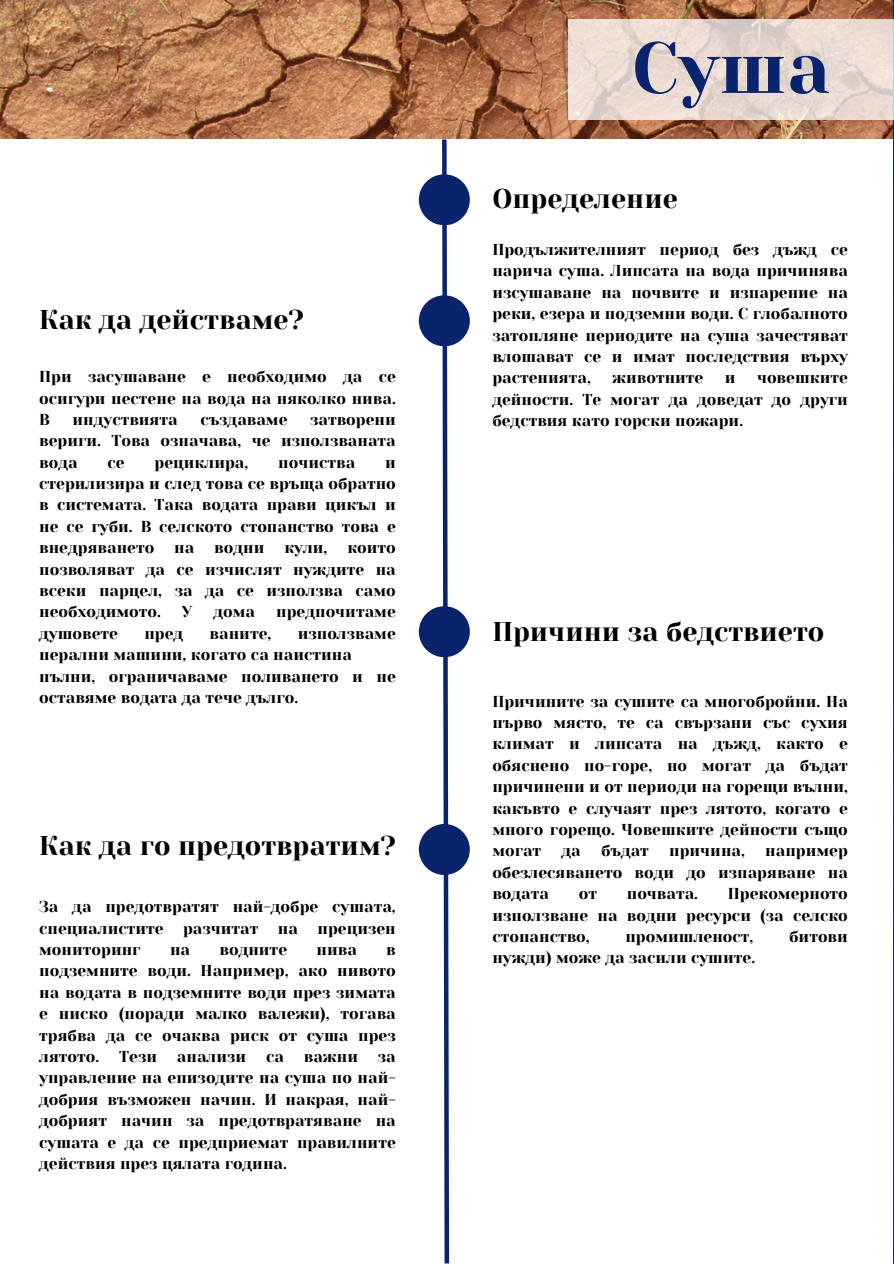
<style>
.page{position:relative;width:894px;height:1264px;background:#fff}
.page>*{position:absolute;margin:0;border:0;box-sizing:border-box;transform-origin:0 0}
.t1{font:72px "Yeseva One";color:#09246c}
.t2{font:27px "Yeseva One";color:#000}
.t3{font:15.75px/21.3px "Yeseva One";color:#000;text-align:justify}
</style>
<div class="page">
<img style="left:0;top:0;width:892px;height:139px">
<svg style="left:568px;top:19px;width:325px;height:101px;background:#e8d9d1"></svg>
<svg style="left:439px;top:135px;width:12px;height:1128px"></svg>
<div style="left:418px;top:174px;width:51px;height:51px;background:#09246c;border-radius:50%"></div>
<div style="left:418px;top:295px;width:51px;height:51px;background:#09246c;border-radius:50%"></div>
<div style="left:418px;top:606px;width:51px;height:51px;background:#09246c;border-radius:50%"></div>
<div style="left:418px;top:824px;width:51px;height:51px;background:#09246c;border-radius:50%"></div>
<h2 class="t2" style="left:39px;top:304px;width:266px">Как да действаме?</h2>
<p class="t3" style="left:39px;top:366px;width:358px">При засушаване е необходимо да се осигури пестене на вода на няколко нива.<br>В</p>
<p class="t3" style="left:39px;top:409px;width:358px;text-indent:271px">затворени вериги. Това означава, че използваната вода</p>
<p class="t3" style="left:72px;top:409px;width:107px">индуствията</p>
<p class="t3" style="left:200px;top:409px;width:89px">създаваме</p>
<p class="t3" style="left:107px;top:451px;width:19px">се</p>
<p class="t3" style="left:154px;top:451px;width:95px">рециклира,</p>
<p class="t3" style="left:278px;top:451px;width:78px">почиства</p>
<p class="t3" style="left:39px;top:451px;width:358px;text-indent:346px">и стерилизира и след това се връща обратно в системата. Така водата прави цикъл и не се губи. В селското стопанство това е внедряването</p>
<p class="t3" style="left:39px;top:537px;width:358px;text-indent:308px">които позволяват да се изчислят нуждите на всеки парцел, за да се използва само необходимото.</p>
<p class="t3" style="left:174px;top:537px;width:22px">на</p>
<p class="t3" style="left:214px;top:537px;width:52px">водни</p>
<p class="t3" style="left:284px;top:537px;width:45px">кули,</p>
<p class="t3" style="left:182px;top:601px;width:12px">У</p>
<p class="t3" style="left:213px;top:601px;width:43px">дома</p>
<p class="t3" style="left:276px;top:601px;width:121px">предпочитаме</p>
<p class="t3" style="left:39px;top:622px;width:80px">душовете</p>
<p class="t3" style="left:144px;top:622px;width:40px">пред</p>
<p class="t3" style="left:209px;top:622px;width:63px">ваните,</p>
<p class="t3" style="left:39px;top:622px;width:358px;text-align:left;text-indent:258px">използваме перални машини, когато са наистина пълни, ограничаваме поливането и не оставяме водата да тече дълго.</p>
<h2 class="t2" style="left:39px;top:830px;width:358px">Как да го предотвратим?</h2>
<p class="t3" style="left:39px;top:896px;width:358px">За да предотвратят най-добре сушата, специалистите разчитат на прецизен мониторинг</p>
<p class="t3" style="left:170px;top:939px;width:22px">на</p>
<p class="t3" style="left:219px;top:939px;width:69px">водните</p>
<p class="t3" style="left:316px;top:939px;width:42px">нива</p>
<p class="t3" style="left:39px;top:939px;width:358px;text-indent:347px">в подземните води. Например, ако нивото на водата в подземните води през зимата е ниско (поради малко валежи), тогава трябва да се очаква риск от суша през лятото.</p>
<p class="t3" style="left:119px;top:1046px;width:39px">Тези</p>
<p class="t3" style="left:177px;top:1046px;width:71px">анализи</p>
<p class="t3" style="left:266px;top:1046px;width:19px">са</p>
<p class="t3" style="left:304px;top:1046px;width:56px">важни</p>
<p class="t3" style="left:39px;top:1046px;width:358px;text-indent:338px">за управление на епизодите на суша по най&shy;добрия възможен начин. И накрая, най&shy;добрият начин за предотвратяване на сушата е да се предприемат правилните действия през цялата година.</p>
<h1 class="t1" style="left:631px;top:27px;width:200px">Суша</h1>
<h2 class="t2" style="left:492px;top:183px;width:187px">Определение</h2>
<p class="t3" style="left:492px;top:239px;width:357px">Продължителният период без дъжд се нарича суша. Липсата на вода причинява изсушаване на почвите и изпарение на реки, езера и подземни води. С глобалното затопляне периодите на суша зачестяват влошават се и имат последствия върху растенията,</p>
<p class="t3" style="left:492px;top:367px;width:357px;text-indent:264px">човешките дейности. Те могат да доведат до други бедствия като горски пожари.</p>
<p class="t3" style="left:612px;top:367px;width:93px">животните</p>
<p class="t3" style="left:724px;top:367px;width:12px">и</p>
<h2 class="t2" style="left:492px;top:616px;width:333px">Причини за бедствието</h2>
<p class="t3" style="left:492px;top:690px;width:357px">Причините за сушите са многобройни. На първо място, те са свързани със сухия климат и липсата на дъжд, както е обяснено по-горе, но могат да бъдат причинени и от периоди на горещи вълни, какъвто е случаят през лятото, когато е много горещо. Човешките дейности също могат</p>
<p class="t3" style="left:561px;top:840px;width:21px">да</p>
<p class="t3" style="left:601px;top:840px;width:49px">бъдат</p>
<p class="t3" style="left:669px;top:840px;width:77px">причина,</p>
<p class="t3" style="left:492px;top:840px;width:357px;text-indent:273px">например обезлесяването води до изпаряване на водата</p>
<p class="t3" style="left:492px;top:883px;width:357px;text-indent:235px">Прекомерното използване на водни ресурси (за селско стопанство,</p>
<p class="t3" style="left:578px;top:883px;width:20px">от</p>
<p class="t3" style="left:626px;top:883px;width:73px">почвата.</p>
<p class="t3" style="left:625px;top:925px;width:129px">промишленост,</p>
<p class="t3" style="left:789px;top:925px;width:60px">битови</p>
<p class="t3" style="left:492px;top:947px;width:264px">нужди) може да засили сушите.</p>
</div>
